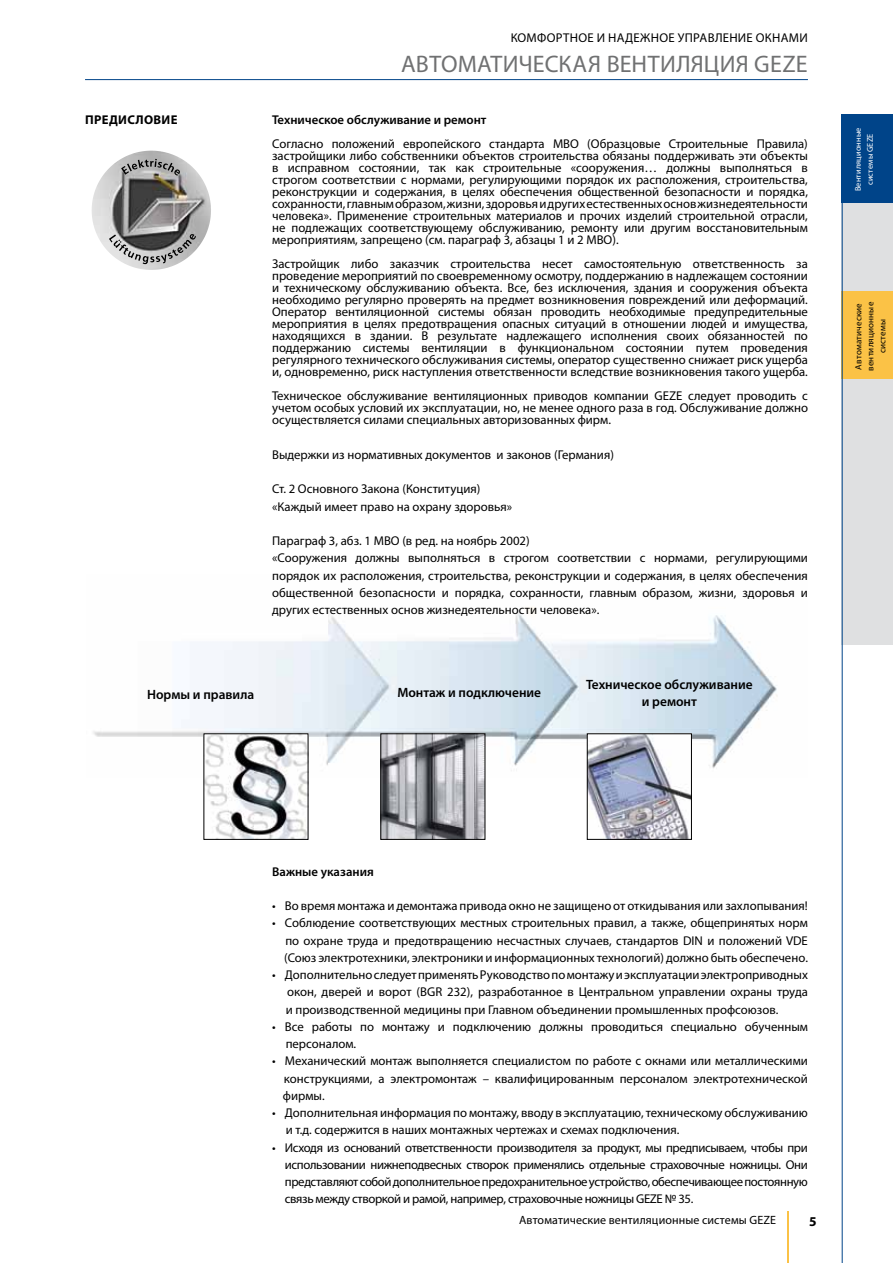
<style>
.page{position:relative;width:893px;height:1263px;background:#fff}
.page>*{position:absolute;margin:0;border:0;box-sizing:border-box;transform-origin:0 0}
.t1{font:24px "Myriad Pro";letter-spacing:.01em;color:#707172}
.t2{font:600 13.5px/16.5px "Myriad Pro";color:#000;text-align:center}
.t3{font:700 13.5px "Myriad Pro";color:#000}
.t4{font:12.75px/12px "Myriad Pro";color:#000;text-align:justify}
.t5{font:600 12.75px "Myriad Pro";color:#000}
.t6{font:12.75px "Myriad Pro";letter-spacing:.02em;color:#000}
.t7{font:700 12.75px "Myriad Pro";letter-spacing:.045em;color:#000}
.t8{font:12px "Myriad Pro";letter-spacing:.01em;color:#000}
.t9{font:9px/12px "Myriad Pro";letter-spacing:.02em;color:#000;text-align:center}
.t10{font:8.25px/12px "Myriad Pro";letter-spacing:.02em;color:#fff;text-align:center}
</style>
<div class="page">
<hr style="left:85px;top:79px;width:723px;height:1px;background:#004489">
<hr style="left:787px;top:1212px;width:2px;height:51px;background:#fbc246">
<div style="left:842px;top:115px;width:51px;height:88px;background:#004489"></div>
<div style="left:842px;top:203px;width:51px;height:88px;background:#dfe0e1"></div>
<div style="left:842px;top:291px;width:51px;height:89px;background:#fbc246"></div>
<div style="left:842px;top:379px;width:51px;height:89px;background:#dfe0e1"></div>
<div style="left:842px;top:468px;width:51px;height:88px;background:#dfe0e1"></div>
<div style="left:842px;top:556px;width:51px;height:88px;background:#dfe0e1"></div>
<hr style="left:842px;top:202px;width:1px;height:1061px;background:#004489">
<img style="left:93px;top:607px;width:685px;height:170px">
<img style="left:206px;top:735px;width:100px;height:103px">
<img style="left:383px;top:735px;width:100px;height:103px">
<div style="left:381px;top:733px;width:104px;height:107px;border:1px solid #000"></div>
<img style="left:589px;top:735px;width:101px;height:103px">
<div style="left:587px;top:733px;width:105px;height:107px;border:1px solid #000"></div>
<img style="left:115px;top:151px;width:37px;height:12px">
<svg style="left:121px;top:159px;width:59px;height:17px"></svg>
<svg style="left:109px;top:234px;width:87px;height:30px;background:#919191"></svg>
<p class="t6" style="left:511px;top:30px;width:299px">Комфортное и надежное управление окнами</p>
<h1 class="t1" style="left:401px;top:49px;width:408px">Автоматическая вентиляция GEZE</h1>
<p class="t7" style="left:85px;top:112px;width:94px">Предисловие</p>
<p class="t5" style="left:272px;top:112px;width:216px">Техническое обслуживание и ремонт</p>
<p class="t4" style="left:272px;top:138px;width:537px">Согласно положений европейского стандарта MBO (Образцовые Строительные Правила) застройщики либо собственники объектов строительства обязаны поддерживать эти объекты в исправном состоянии, так как строительные «сооружения… должны выполняться в строгом соответствии с нормами, регулирующими порядок их расположения, строительства, реконструкции и содержания, в целях обеспечения общественной безопасности и порядка, сохранности, главным образом, жизни, здоровья и других естественных основ жизнедеятельности человека». Применение строительных материалов и прочих изделий строительной отрасли, не подлежащих соответствующему обслуживанию, ремонту или другим восстановительным мероприятиям, запрещено (см. параграф 3, абзацы 1 и 2 МВО).</p>
<p class="t4" style="left:272px;top:258px;width:537px">Застройщик либо заказчик строительства несет самостоятельную ответственность за проведение мероприятий по своевременному осмотру, поддержанию в надлежащем состоянии и техническому обслуживанию объекта. Все, без исключения, здания и сооружения объекта необходимо регулярно проверять на предмет возникновения повреждений или деформаций.<br>Оператор вентиляционной системы обязан проводить необходимые предупредительные мероприятия в целях предотвращения опасных ситуаций в отношении людей и имущества, находящихся в здании. В результате надлежащего исполнения своих обязанностей по поддержанию системы вентиляции в функциональном состоянии путем проведения регулярного технического обслуживания системы, оператор существенно снижает риск ущерба и, одновременно, риск наступления ответственности вследствие возникновения такого ущерба.</p>
<p class="t4" style="left:272px;top:390px;width:537px">Техническое обслуживание вентиляционных приводов компании GEZE следует проводить с учетом особых условий их эксплуатации, но, не менее одного раза в год. Обслуживание должно осуществляется силами специальных авторизованных фирм.</p>
<p class="t4" style="left:272px;top:448px;width:343px">Выдержки из нормативных документов и законов (Германия)</p>
<p class="t4" style="left:272px;top:480px;width:242px;line-height:17.2px">Ст. 2 Основного Закона (Конституция) «Каждый имеет право на охрану здоровья»</p>
<p class="t4" style="left:272px;top:532px;width:537px;line-height:17.2px;text-align:left">Параграф 3, абз. 1 МВО (в ред. на ноябрь 2002)<br>«Сооружения должны выполняться в строгом соответствии с нормами, регулирующими порядок их расположения, строительства, реконструкции и содержания, в целях обеспечения общественной безопасности и порядка, сохранности, главным образом, жизни, здоровья и других естественных основ жизнедеятельности человека».</p>
<p class="t2" style="left:147px;top:686px;width:109px">Нормы и правила</p>
<p class="t2" style="left:397px;top:684px;width:145px">Монтаж и подключение</p>
<p class="t2" style="left:586px;top:676px;width:168px">Техническое обслуживание и ремонт</p>
<p class="t10" style="left:852px;top:191px;width:65px;rotate:-90deg">Вентиляционные системы GEZE</p>
<p class="t9" style="left:852px;top:371px;width:71px;rotate:-90deg">Автоматические вентиляционные системы</p>
<p class="t5" style="left:272px;top:863px;width:103px">Важные указания</p>
<p class="t4" style="left:272px;top:900px;width:537px">• Во время монтажа и демонтажа привода окно не защищено от откидывания или захлопывания!</p>
<p class="t4" style="left:284px;top:914px;width:525px;line-height:17.2px;text-indent:-12px">• Соблюдение соответствующих местных строительных правил, а также, общепринятых норм по охране труда и предотвращению несчастных случаев, стандартов DIN и положений VDE (Союз электротехники, электроники и информационных технологий) должно быть обеспечено.</p>
<p class="t4" style="left:286px;top:966px;width:524px;line-height:17.2px;text-indent:-14px">• Дополнительно следует применять Руководство по монтажу и эксплуатации электроприводных окон, дверей и ворот (BGR 232), разработанное в Центральном управлении охраны труда и производственной медицины при Главном объединении промышленных профсоюзов.</p>
<p class="t4" style="left:286px;top:1018px;width:524px;line-height:17.2px;text-indent:-14px">• Все работы по монтажу и подключению должны проводиться специально обученным персоналом.</p>
<p class="t4" style="left:283px;top:1052px;width:526px;line-height:17.2px;text-indent:-11px">• Механический монтаж выполняется специалистом по работе с окнами или металлическими конструкциями, а электромонтаж – квалифицированным персоналом электротехнической фирмы.</p>
<p class="t4" style="left:286px;top:1104px;width:524px;line-height:17.2px;text-indent:-14px">• Дополнительная информация по монтажу, вводу в эксплуатацию, техническому обслуживанию и т.д. содержится в наших монтажных чертежах и схемах подключения.</p>
<p class="t4" style="left:285px;top:1138px;width:524px;line-height:17.2px;text-indent:-13px">• Исходя из оснований ответственности производителя за продукт, мы предписываем, чтобы при использовании нижнеподвесных створок применялись отдельные страховочные ножницы. Они представляют собой дополнительное предохранительное устройство, обеспечивающее постоянную связь между створкой и рамой, например, страховочные ножницы GEZE № 35.</p>
<p class="t8" style="left:519px;top:1213px;width:258px">Автоматические вентиляционные системы GEZE</p>
<p class="t3" style="left:809px;top:1212px;width:9px">5</p>
</div>
